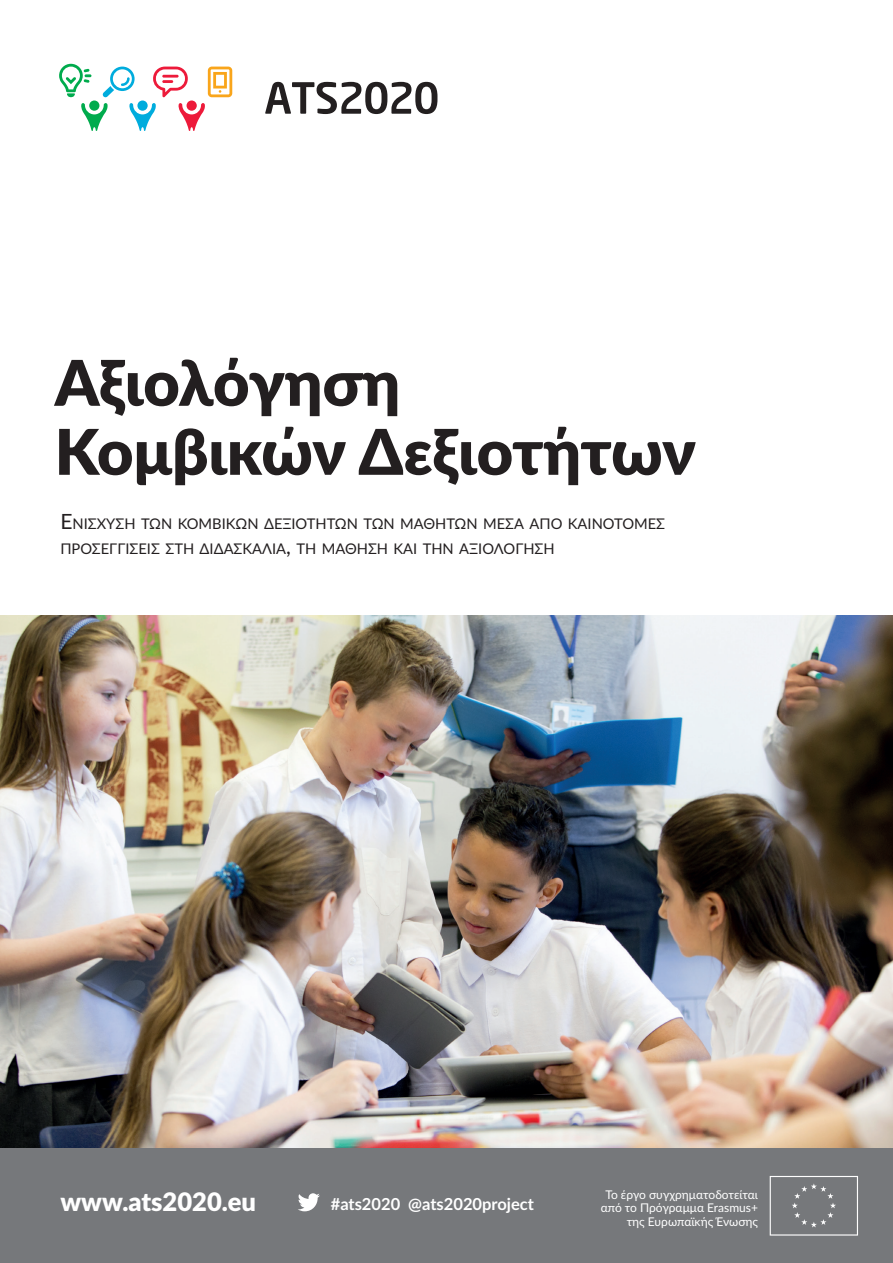
<style>
.page{position:relative;width:893px;height:1263px;background:#fff}
.page>*{position:absolute;margin:0;border:0;box-sizing:border-box;transform-origin:0 0}
.t1{font:900 63px/69px "Lato";color:#231f20}
.t2{font:900 25.5px "Lato";color:#fff}
.t3{font:700 16.5px "Lato";color:#fff}
.t4{font:14.7px/25.2px "Lato";color:#231f20}
.t5{font:12px/13.5px "Lato";color:#fff;text-align:right}
.s1{font-size:21px}
</style>
<div class="page">
<img style="left:0;top:616px;width:893px;height:532px">
<div style="left:0;top:1148px;width:893px;height:115px;background:#76787b"></div>
<svg style="left:298px;top:1193px;width:22px;height:18px"></svg>
<svg style="left:770px;top:1176px;width:88px;height:59px"></svg>
<svg style="left:103px;top:67px;width:32px;height:30px"></svg>
<svg style="left:59px;top:64px;width:32px;height:33px"></svg>
<svg style="left:153px;top:67px;width:35px;height:30px"></svg>
<svg style="left:208px;top:67px;width:24px;height:30px"></svg>
<svg style="left:89px;top:100px;width:10px;height:11px"></svg>
<svg style="left:81px;top:103px;width:27px;height:28px"></svg>
<svg style="left:137px;top:100px;width:11px;height:11px"></svg>
<svg style="left:129px;top:103px;width:27px;height:28px"></svg>
<svg style="left:187px;top:100px;width:10px;height:11px"></svg>
<svg style="left:178px;top:103px;width:27px;height:28px"></svg>
<svg style="left:265px;top:82px;width:172px;height:32px"></svg>
<h1 class="t1" style="left:55px;top:347px;width:642px">Αξιολόγηση<br>Κομβικών Δεξιοτήτων</h1>
<p class="t4" style="left:60px;top:510px;width:606px"><span class="s1">E</span>νισχυση των κομβικων δεξιοτητων των μαθητων μεσα απο καινοτομεσ προσεγγισεισ στη διδασκαλια<span class="s1">,</span> τη μαθηση και την αξιολογηση</p>
<h2 class="t2" style="left:60px;top:1186px;width:197px">www.ats2020.eu</h2>
<p class="t3" style="left:331px;top:1194px;width:205px">#ats2020 @ats2020project</p>
<p class="t5" style="left:601px;top:1187px;width:159px">Το έργο συγχρηματοδοτείται από το Πρόγραμμα Erasmus+ της Ευρωπαϊκής Ένωσης</p>
</div>
